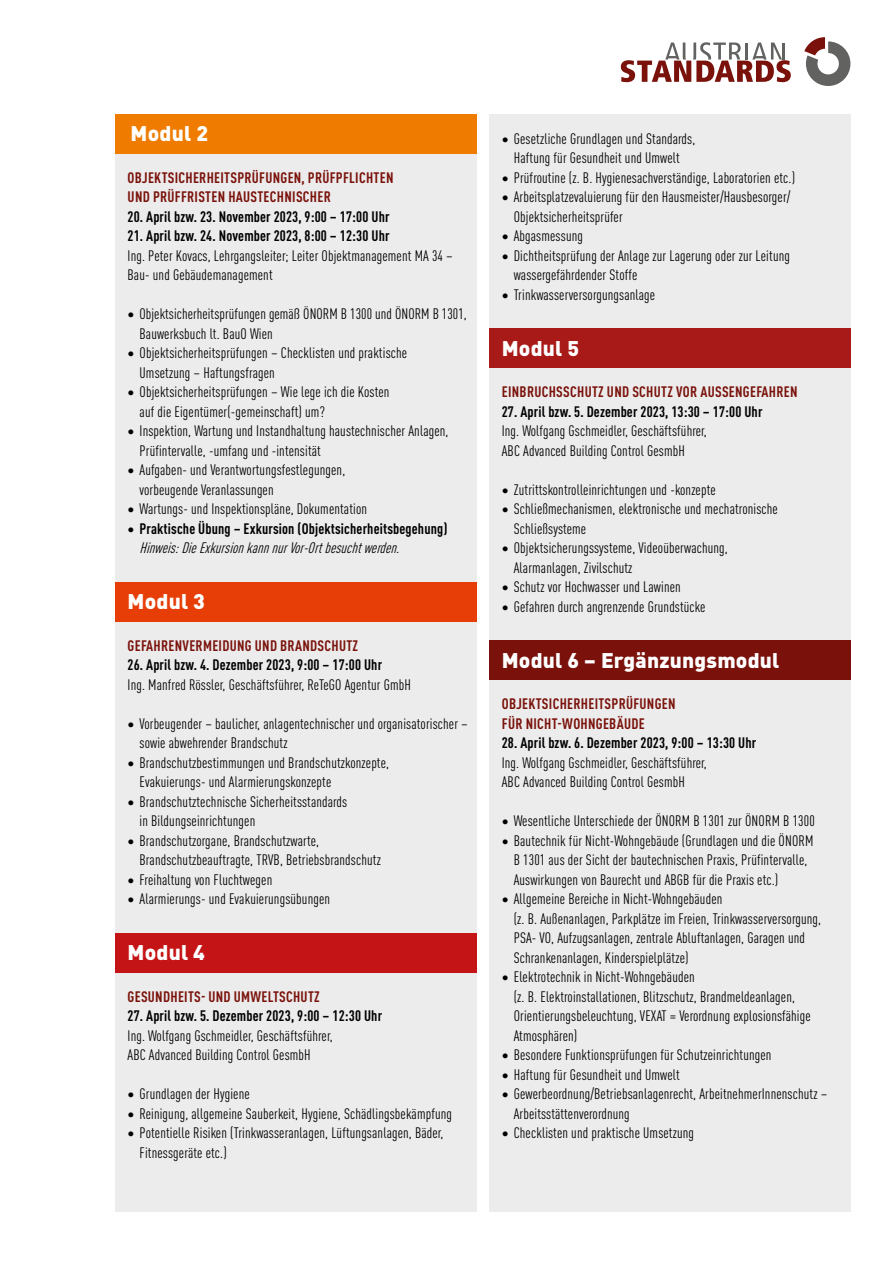
<style>
.page{position:relative;width:893px;height:1263px;background:#fff}
.page>*{position:absolute;margin:0;border:0;box-sizing:border-box;transform-origin:0 0}
.t1{font:900 21px "DINOT";letter-spacing:.01em;color:#fff}
.t2{font:condensed 15px/19.5px "DINOT";letter-spacing:.01em;color:#000}
.t3{font:700 condensed 15px/19.5px "DINOT";letter-spacing:.01em;color:#000}
.t4{font:700 condensed 15px/19.5px "DINOT";letter-spacing:.02em;color:#7a120b}
.s1{font-weight:400}
.s2{font-weight:400;font-style:italic}
</style>
<div class="page">
<div style="left:489px;top:115px;width:361px;height:1097px;background:#ececec"></div>
<div style="left:115px;top:115px;width:361px;height:1097px;background:#ececec"></div>
<div style="left:489px;top:641px;width:361px;height:39px;background:#7a120b"></div>
<div style="left:115px;top:582px;width:361px;height:39px;background:#e73e07"></div>
<div style="left:115px;top:114px;width:361px;height:39px;background:#ef7c00"></div>
<div style="left:115px;top:933px;width:361px;height:39px;background:#c51415"></div>
<div style="left:489px;top:329px;width:361px;height:39px;background:#a81a18"></div>
<svg style="left:621px;top:42px;width:170px;height:40px"></svg>
<hr style="left:782px;top:43px;width:3px;height:17px;background:#626261">
<svg style="left:804px;top:37px;width:46px;height:49px"></svg>
<h1 class="t1" style="left:131px;top:117px;width:79px">Modul 2</h1>
<p class="t4" style="left:128px;top:166px;width:267px">OBJEKTSICHERHEITSPRÜFUNGEN, PRÜFPFLICHTEN<br>UND PRÜFFRISTEN HAUSTECHNISCHER</p>
<p class="t3" style="left:128px;top:205px;width:263px">20. April bzw. 23. November 2023, 9:00 – 17:00 Uhr</p>
<p class="t3" style="left:128px;top:225px;width:263px">21. April bzw. 24. November 2023, 8:00 – 12:30 Uhr</p>
<p class="t2" style="left:128px;top:245px;width:327px">Ing. Peter Kovacs, Lehrgangsleiter; Leiter Objektmanagement MA 34 –<br>Bau- und Gebäudemanagement</p>
<p class="t2" style="left:140px;top:303px;width:329px;text-indent:-12px">• Objektsicherheitsprüfungen gemäß ÖNORM B 1300 und ÖNORM B 1301,<br>Bauwerksbuch lt. BauO Wien</p>
<p class="t2" style="left:140px;top:342px;width:269px;text-indent:-12px">• Objektsicherheitsprüfungen – Checklisten und praktische<br>Umsetzung – Haftungsfragen</p>
<p class="t2" style="left:140px;top:381px;width:251px;text-indent:-12px">• Objektsicherheitsprüfungen – Wie lege ich die Kosten auf die Eigentümer(-gemeinschaft) um?</p>
<p class="t2" style="left:140px;top:420px;width:310px;text-indent:-12px">• Inspektion, Wartung und Instandhaltung haustechnischer Anlagen,<br>Prüfintervalle, -umfang und -intensität</p>
<p class="t2" style="left:140px;top:459px;width:207px;text-indent:-12px">• Aufgaben- und Verantwortungsfestlegungen, vorbeugende Veranlassungen</p>
<p class="t2" style="left:128px;top:498px;width:241px">• Wartungs- und Inspektionspläne, Dokumentation</p>
<p class="t3" style="left:140px;top:517px;width:309px;text-indent:-12px"><span class="s1">•</span> Praktische Übung – Exkursion (Objektsicherheitsbegehung)<br><span class="s2">Hinweis:DieExkursionkannnurVor-Ortbesuchtwerden.</span></p>
<h1 class="t1" style="left:128px;top:585px;width:79px">Modul 3</h1>
<p class="t4" style="left:128px;top:634px;width:232px">GEFAHRENVERMEIDUNG UND BRANDSCHUTZ</p>
<p class="t3" style="left:128px;top:654px;width:256px">26. April bzw. 4. Dezember 2023, 9:00 – 17:00 Uhr</p>
<p class="t2" style="left:128px;top:674px;width:285px">Ing. Manfred Rössler, Geschäftsführer, ReTeGO Agentur GmbH</p>
<p class="t2" style="left:140px;top:713px;width:330px;text-indent:-12px">• Vorbeugender – baulicher, anlagentechnischer und organisatorischer – sowie abwehrender Brandschutz</p>
<p class="t2" style="left:140px;top:752px;width:251px;text-indent:-12px">• Brandschutzbestimmungen und Brandschutzkonzepte,<br>Evakuierungs- und Alarmierungskonzepte</p>
<p class="t2" style="left:140px;top:791px;width:209px;text-indent:-12px">• Brandschutztechnische Sicherheitsstandards in Bildungseinrichtungen</p>
<p class="t2" style="left:140px;top:830px;width:243px;text-indent:-12px">• Brandschutzorgane, Brandschutzwarte,<br>Brandschutzbeauftragte, TRVB, Betriebsbrandschutz</p>
<p class="t2" style="left:128px;top:869px;width:146px">• Freihaltung von Fluchtwegen</p>
<p class="t2" style="left:128px;top:888px;width:204px">• Alarmierungs- und Evakuierungsübungen</p>
<h1 class="t1" style="left:128px;top:936px;width:79px">Modul 4</h1>
<p class="t4" style="left:128px;top:985px;width:194px">GESUNDHEITS- UND UMWELTSCHUTZ</p>
<p class="t3" style="left:128px;top:1005px;width:256px">27. April bzw. 5. Dezember 2023, 9:00 – 12:30 Uhr</p>
<p class="t2" style="left:128px;top:1025px;width:207px">Ing. Wolfgang Gschmeidler, Geschäftsführer,<br>ABC Advanced Building Control GesmbH</p>
<p class="t2" style="left:128px;top:1083px;width:124px">• Grundlagen der Hygiene</p>
<p class="t2" style="left:128px;top:1103px;width:326px">• Reinigung, allgemeine Sauberkeit, Hygiene, Schädlingsbekämpfung</p>
<p class="t2" style="left:140px;top:1122px;width:305px;text-indent:-12px">• Potentielle Risiken (Trinkwasseranlagen, Lüftungsanlagen, Bäder,<br>Fitnessgeräte etc.)</p>
<p class="t2" style="left:502px;top:128px;width:195px;text-align:center">• Gesetzliche Grundlagen und Standards,<br>Haftung für Gesundheit und Umwelt</p>
<p class="t2" style="left:502px;top:167px;width:295px">• Prüfroutine (z. B. Hygienesachverständige, Laboratorien etc.)</p>
<p class="t2" style="left:514px;top:186px;width:278px;text-indent:-12px">• Arbeitsplatzevaluierung für den Hausmeister/Hausbesorger/<br>Objektsicherheitsprüfer</p>
<p class="t2" style="left:502px;top:225px;width:83px">• Abgasmessung</p>
<p class="t2" style="left:514px;top:245px;width:278px;text-indent:-12px">• Dichtheitsprüfung der Anlage zur Lagerung oder zur Leitung wassergefährdender Stoffe</p>
<p class="t2" style="left:502px;top:284px;width:155px">• Trinkwasserversorgungsanlage</p>
<h1 class="t1" style="left:502px;top:331px;width:79px">Modul 5</h1>
<p class="t4" style="left:502px;top:381px;width:297px">EINBRUCHSSCHUTZ UND SCHUTZ VOR AUSSENGEFAHREN</p>
<p class="t3" style="left:502px;top:400px;width:262px">27. April bzw. 5. Dezember 2023, 13:30 – 17:00 Uhr</p>
<p class="t2" style="left:502px;top:420px;width:207px">Ing. Wolfgang Gschmeidler, Geschäftsführer,<br>ABC Advanced Building Control GesmbH</p>
<p class="t2" style="left:502px;top:479px;width:216px">• Zutrittskontrolleinrichtungen und -konzepte</p>
<p class="t2" style="left:514px;top:498px;width:266px;text-indent:-12px">• Schließmechanismen, elektronische und mechatronische<br>Schließsysteme</p>
<p class="t2" style="left:514px;top:537px;width:216px;text-indent:-12px">• Objektsicherungssysteme, Videoüberwachung,<br>Alarmanlagen, Zivilschutz</p>
<p class="t2" style="left:502px;top:576px;width:181px">• Schutz vor Hochwasser und Lawinen</p>
<p class="t2" style="left:502px;top:596px;width:205px">• Gefahren durch angrenzende Grundstücke</p>
<h1 class="t1" style="left:502px;top:643px;width:279px">Modul 6 – Ergänzungsmodul</h1>
<p class="t4" style="left:502px;top:693px;width:175px">OBJEKTSICHERHEITSPRÜFUNGEN<br>FÜR NICHT-WOHNGEBÄUDE</p>
<p class="t3" style="left:502px;top:732px;width:256px">28. April bzw. 6. Dezember 2023, 9:00 – 13:30 Uhr</p>
<p class="t2" style="left:502px;top:752px;width:207px">Ing. Wolfgang Gschmeidler, Geschäftsführer,<br>ABC Advanced Building Control GesmbH</p>
<p class="t2" style="left:502px;top:810px;width:314px">• Wesentliche Unterschiede der ÖNORM B 1301 zur ÖNORM B 1300</p>
<p class="t2" style="left:514px;top:830px;width:301px;text-indent:-12px">• Bautechnik für Nicht-Wohngebäude (Grundlagen und die ÖNORM<br>B 1301 aus der Sicht der bautechnischen Praxis, Prüfintervalle,<br>Auswirkungen von Baurecht und ABGB für die Praxis etc.)</p>
<p class="t2" style="left:514px;top:888px;width:309px;text-indent:-12px">• Allgemeine Bereiche in Nicht-Wohngebäuden<br>(z. B. Außenanlagen, Parkplätze im Freien, Trinkwasserversorgung, PSA- VO, Aufzugsanlagen, zentrale Abluftanlagen, Garagen und Schrankenanlagen, Kinderspielplätze)</p>
<p class="t2" style="left:514px;top:966px;width:298px;text-indent:-12px">• Elektrotechnik in Nicht-Wohngebäuden<br>(z. B. Elektroinstallationen, Blitzschutz, Brandmeldeanlagen, Orientierungsbeleuchtung, VEXAT = Verordnung explosionsfähige Atmosphären)</p>
<p class="t2" style="left:502px;top:1044px;width:271px">• Besondere Funktionsprüfungen für Schutzeinrichtungen</p>
<p class="t2" style="left:502px;top:1064px;width:179px">• Haftung für Gesundheit und Umwelt</p>
<p class="t2" style="left:514px;top:1083px;width:315px;text-indent:-12px">• Gewerbeordnung/Betriebsanlagenrecht, ArbeitnehmerInnenschutz –<br>Arbeitsstättenverordnung</p>
<p class="t2" style="left:502px;top:1122px;width:194px">• Checklisten und praktische Umsetzung</p>
</div>
